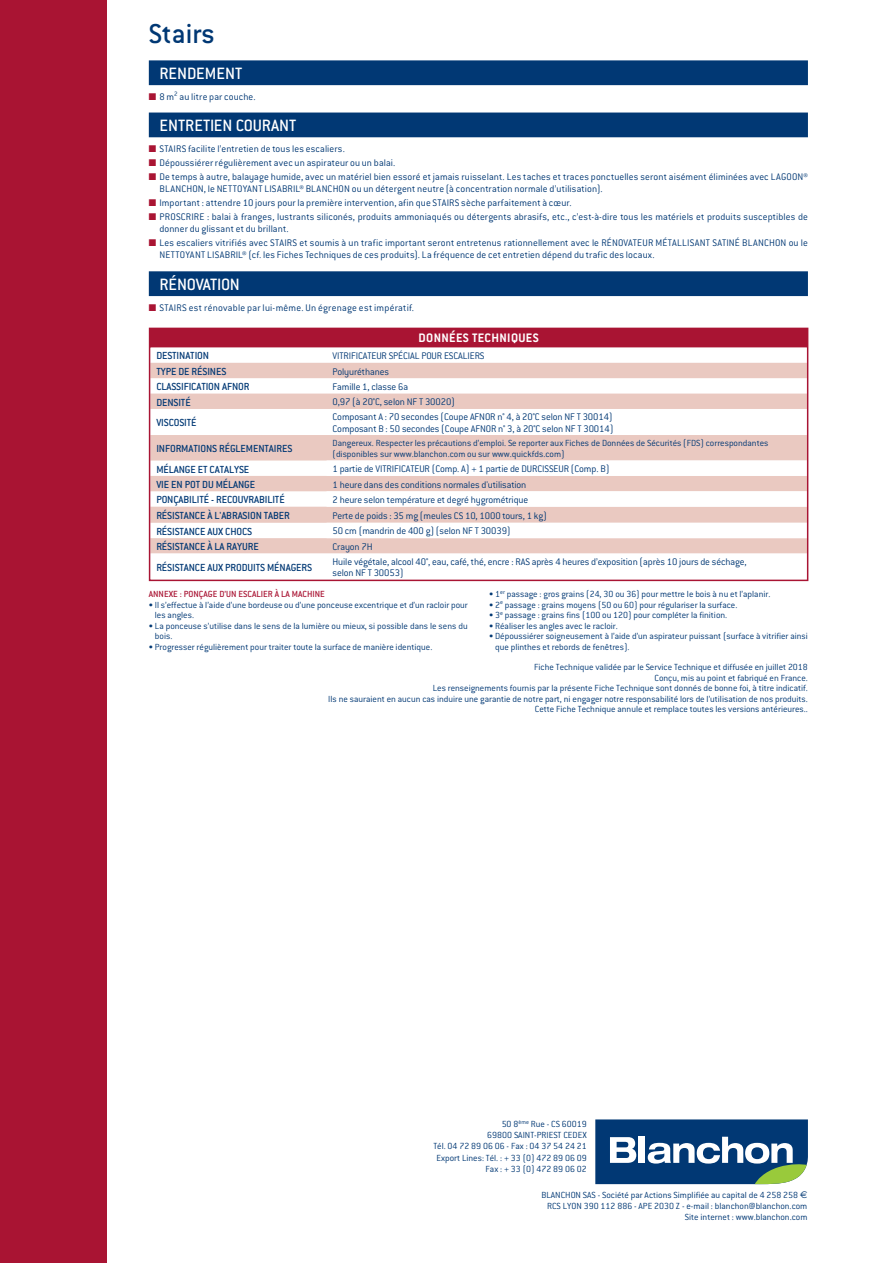
<style>
.page{position:relative;width:893px;height:1263px;background:#fff}
.page>*{position:absolute;margin:0;border:0;box-sizing:border-box;transform-origin:0 0}
.t1{font:500 30px "Conduit ITC";color:#013874}
.t2{font:500 18px "Conduit ITC";color:#fff}
.t3{font:500 18px "Conduit ITC";letter-spacing:-.025em;color:#fff}
.t4{font:700 13.5px "Conduit ITC";letter-spacing:.025em;color:#fff}
.t5{font:500 11.25px "Conduit ITC";letter-spacing:-.01em;color:#013874}
.t6{font:300 10.5px/12px "Conduit ITC";letter-spacing:.005em;color:#013874}
.t7{font:300 9.75px/11.2px "Conduit ITC";color:#013874}
.t8{font:500 9.75px "Conduit ITC";color:#a91433}
.s1{color:#a91433}
.s2{font-family:"Euro Sans";font-weight:400}
</style>
<div class="page">
<div style="left:0;top:0;width:106px;height:1263px;background:#a91433"></div>
<div style="left:149px;top:60px;width:659px;height:25px;background:#013874"></div>
<div style="left:149px;top:113px;width:659px;height:24px;background:#013874"></div>
<div style="left:149px;top:271px;width:659px;height:25px;background:#013874"></div>
<div style="left:150px;top:329px;width:657px;height:18px;background:#a91433"></div>
<svg style="left:152px;top:347px;width:653px;height:16px"></svg>
<svg style="left:152px;top:363px;width:653px;height:97px;fill:#eac9c1"></svg>
<svg style="left:152px;top:460px;width:653px;height:94px"></svg>
<div style="left:149px;top:328px;width:659px;height:253px;border:2px solid #a91433"></div>
<svg style="left:595px;top:1119px;width:213px;height:65px"></svg>
<h1 class="t1" style="left:149px;top:16px;width:67px">Stairs</h1>
<h2 class="t2" style="left:159px;top:63px;width:84px">RENDEMENT</h2>
<p class="t6" style="left:149px;top:90px;width:108px"><span class="s1">■</span> 8 m<sup>2</sup> au litre par couche.</p>
<h2 class="t2" style="left:159px;top:116px;width:138px">ENTRETIEN COURANT</h2>
<p class="t6" style="left:149px;top:143px;width:198px"><span class="s1">■</span> STAIRS facilite l’entretien de tous les escaliers.</p>
<p class="t6" style="left:149px;top:157px;width:248px"><span class="s1">■</span> Dépoussiérer régulièrement avec un aspirateur ou un balai.</p>
<p class="t6" style="left:159px;top:171px;width:650px;text-indent:-11px"><span class="s1">■</span> De temps à autre, balayage humide, avec un matériel bien essoré et jamais ruisselant. Les taches et traces ponctuelles seront aisément éliminées avec LAGOON®<br>BLANCHON, le NETTOYANT LISABRIL® BLANCHON ou un détergent neutre (à concentration normale d’utilisation).</p>
<p class="t6" style="left:149px;top:197px;width:424px"><span class="s1">■</span> Important : attendre 10 jours pour la première intervention, afin que STAIRS sèche parfaitement à cœur.</p>
<p class="t6" style="left:159px;top:211px;width:650px;text-indent:-11px"><span class="s1">■</span> PROSCRIRE : balai à franges, lustrants siliconés, produits ammoniaqués ou détergents abrasifs, etc., c’est-à-dire tous les matériels et produits susceptibles de donner du glissant et du brillant.</p>
<p class="t6" style="left:159px;top:237px;width:650px;text-indent:-11px"><span class="s1">■</span> Les escaliers vitrifiés avec STAIRS et soumis à un trafic important seront entretenus rationnellement avec le RÉNOVATEUR MÉTALLISANT SATINÉ BLANCHON ou le<br>NETTOYANT LISABRIL® (cf. les Fiches Techniques de ces produits). La fréquence de cet entretien dépend du trafic des locaux.</p>
<h2 class="t3" style="left:159px;top:274px;width:82px">RÉNOVATION</h2>
<p class="t6" style="left:149px;top:301px;width:267px"><span class="s1">■</span> STAIRS est rénovable par lui-même. Un égrenage est impératif.</p>
<p class="t4" style="left:419px;top:330px;width:122px">DONNÉES TECHNIQUES</p>
<p class="t5" style="left:156px;top:350px;width:54px">DESTINATION</p>
<p class="t6" style="left:333px;top:350px;width:153px">VITRIFICATEUR SPÉCIAL POUR ESCALIERS</p>
<p class="t5" style="left:156px;top:365px;width:71px">TYPE DE RÉSINES</p>
<p class="t6" style="left:333px;top:365px;width:58px">Polyuréthanes</p>
<p class="t5" style="left:156px;top:380px;width:95px">CLASSIFICATION AFNOR</p>
<p class="t6" style="left:333px;top:381px;width:77px">Famille 1, classe 6a</p>
<p class="t5" style="left:156px;top:396px;width:36px">DENSITÉ</p>
<p class="t6" style="left:333px;top:396px;width:124px">0,97 (à 20°C, selon NF T 30020)</p>
<p class="t5" style="left:156px;top:416px;width:42px">VISCOSITÉ</p>
<p class="t6" style="left:333px;top:411px;width:282px;line-height:11.2px">Composant A : 70 secondes (Coupe AFNOR n° 4, à 20°C selon NF T 30014)<br>Composant B : 50 secondes (Coupe AFNOR n° 3, à 20°C selon NF T 30014)</p>
<p class="t5" style="left:156px;top:442px;width:137px">INFORMATIONS RÉGLEMENTAIRES</p>
<p class="t7" style="left:333px;top:437px;width:437px">Dangereux. Respecter les précautions d’emploi. Se reporter aux Fiches de Données de Sécurités (FDS) correspondantes (disponibles sur www.blanchon.com ou sur www.quickfds.com)</p>
<p class="t5" style="left:156px;top:463px;width:94px">MÉLANGE ET CATALYSE</p>
<p class="t6" style="left:333px;top:463px;width:278px">1 partie de VITRIFICATEUR (Comp. A) + 1 partie de DURCISSEUR (Comp. B)</p>
<p class="t5" style="left:156px;top:478px;width:100px">VIE EN POT DU MÉLANGE</p>
<p class="t6" style="left:333px;top:478px;width:195px">1 heure dans des conditions normales d'utilisation</p>
<p class="t5" style="left:156px;top:493px;width:130px">PONÇABILITÉ - RECOUVRABILITÉ</p>
<p class="t6" style="left:333px;top:494px;width:197px">2 heure selon température et degré hygrométrique</p>
<p class="t5" style="left:156px;top:509px;width:135px">RÉSISTANCE À L'ABRASION TABER</p>
<p class="t6" style="left:333px;top:509px;width:216px">Perte de poids : 35 mg (meules CS 10, 1000 tours, 1 kg)</p>
<p class="t5" style="left:156px;top:525px;width:97px">RÉSISTANCE AUX CHOCS</p>
<p class="t6" style="left:333px;top:525px;width:180px">50 cm (mandrin de 400 g) (selon NF T 30039)</p>
<p class="t5" style="left:156px;top:540px;width:104px">RÉSISTANCE À LA RAYURE</p>
<p class="t6" style="left:333px;top:541px;width:42px">Crayon 7H</p>
<p class="t5" style="left:156px;top:561px;width:157px">RÉSISTANCE AUX PRODUITS MÉNAGERS</p>
<p class="t6" style="left:333px;top:556px;width:416px;line-height:11.2px">Huile végétale, alcool 40°, eau, café, thé, encre : RAS après 4 heures d’exposition (après 10 jours de séchage, selon NF T 30053)</p>
<p class="t8" style="left:149px;top:588px;width:178px">ANNEXE : PONÇAGE D’UN ESCALIER À LA MACHINE</p>
<p class="t7" style="left:155px;top:599px;width:314px;line-height:10.5px;text-indent:-6px">• Il s’effectue à l’aide d’une bordeuse ou d’une ponceuse excentrique et d’un racloir pour les angles.</p>
<p class="t7" style="left:155px;top:620px;width:314px;line-height:10.5px;text-indent:-6px">• La ponceuse s’utilise dans le sens de la lumière ou mieux, si possible dans le sens du bois.</p>
<p class="t7" style="left:149px;top:641px;width:285px">• Progresser régulièrement pour traiter toute la surface de manière identique.</p>
<p class="t7" style="left:489px;top:588px;width:283px">• 1<sup>er</sup> passage : gros grains (24, 30 ou 36) pour mettre le bois à nu et l’aplanir.</p>
<p class="t7" style="left:489px;top:599px;width:250px">• 2<sup>e</sup> passage : grains moyens (50 ou 60) pour régulariser la surface.</p>
<p class="t7" style="left:489px;top:609px;width:240px">• 3<sup>e</sup> passage : grains fins (100 ou 120) pour compléter la finition.</p>
<p class="t7" style="left:489px;top:620px;width:130px">• Réaliser les angles avec le racloir.</p>
<p class="t7" style="left:495px;top:631px;width:314px;line-height:10.5px;text-indent:-6px">• Dépoussiérer soigneusement à l’aide d’un aspirateur puissant (surface à vitrifier ainsi que plinthes et rebords de fenêtres).</p>
<p class="t7" style="left:328px;top:662px;width:481px;line-height:10.5px;text-align:right">Fiche Technique validée par le Service Technique et diffusée en juillet 2018<br>Conçu, mis au point et fabriqué en France.<br>Les renseignements fournis par la présente Fiche Technique sont donnés de bonne foi, à titre indicatif.<br>Ils ne sauraient en aucun cas induire une garantie de notre part, ni engager notre responsabilité lors de l’utilisation de nos produits.<br>Cette Fiche Technique annule et remplace toutes les versions antérieures..</p>
<p class="t7" style="left:433px;top:1118px;width:155px;text-align:right">50 8<sup>ème</sup> Rue - CS 60019<br>69800 SAINT-PRIEST CEDEX<br>Tél. 04 72 89 06 06 - Fax : 04 37 54 24 21<br>Export Lines: Tél. : + 33 (0) 472 89 06 09<br>Fax : + 33 (0) 472 89 06 02</p>
<p class="t7" style="left:541px;top:1189px;width:267px;text-align:right">BLANCHON SAS - Société par Actions Simplifiée au capital de 4 258 258 <span class="s2">e<br></span>RCS LYON 390 112 886 - APE 2030 Z - e-mail : blanchon@blanchon.com<br>Site internet : www.blanchon.com</p>
</div>
